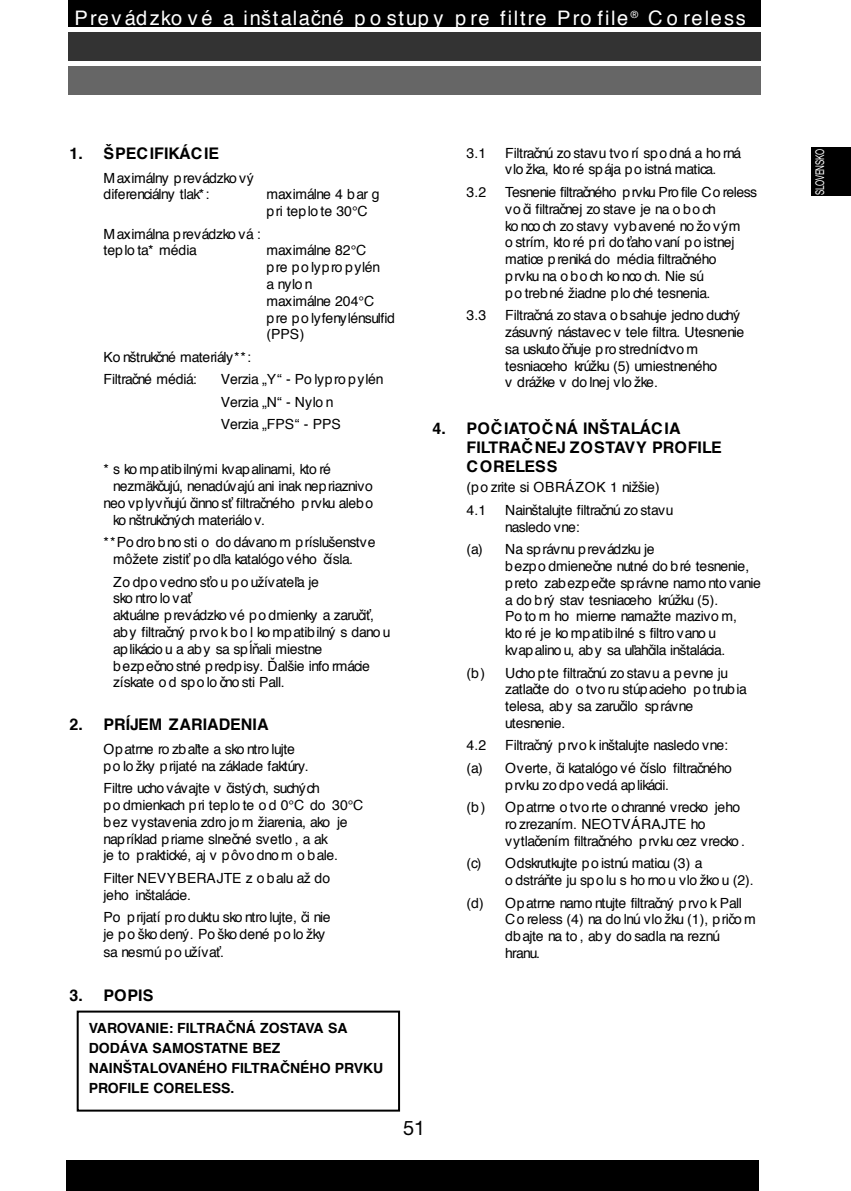
<style>
.page{position:relative;width:851px;height:1191px;background:#fff}
.page>*{position:absolute;margin:0;border:0;box-sizing:border-box;transform-origin:0 0}
.t1{font:20px "Helvetica CE";letter-spacing:.08em;color:#fff}
.t2{font:20px "Helvetica Neue";color:#000}
.t3{font:700 16px/19.2px "Helvetica CE";color:#000}
.t4{font:14px/16.8px "Helvetica CE";letter-spacing:-.03em;color:#000}
.t5{font:14px/16.8px "Helvetica CE";color:#000}
.t6{font:700 14px/20px "Helvetica";color:#000}
.t7{font:14px "Helvetica CE";letter-spacing:-.055em;color:#000}
.t8{font:12px "Helvetica Neue";letter-spacing:-.02em;color:#fff;scale:.67 1}
</style>
<div class="page">
<div style="left:811px;top:148px;width:39px;height:48px;background:#000"></div>
<div style="left:66px;top:1160px;width:692px;height:31px;background:#000"></div>
<div style="left:68px;top:0;width:692px;height:27px;background:#000"></div>
<div style="left:68px;top:32px;width:692px;height:29px;background:#333"></div>
<div style="left:68px;top:66px;width:692px;height:29px;background:#666"></div>
<div style="left:77px;top:1010px;width:323px;height:101px;border:2px solid #000"></div>
<h1 class="t1" style="left:75px;top:9px;width:672px">Prevádzko vé a inštalačné p o stup y p re filtre Pro file <sup>®</sup> C o reless</h1>
<p class="t3" style="left:69px;top:145px;width:151px">1. ŠPECIFIKÁCIE</p>
<p class="t4" style="left:103px;top:170px;width:152px">Maximálny prevádzko vý diferenciálny tlak*:</p>
<p class="t5" style="left:266px;top:187px;width:115px">maximálne 4 bar g pri teplo te 30°C</p>
<p class="t5" style="left:103px;top:226px;width:159px">Maximálna prevádzko vá : teplo ta* média</p>
<p class="t5" style="left:266px;top:243px;width:130px">maximálne 82°C<br>pre polypropylén<br>a nylon<br>maximálne 204°C pre po lyfenylénsulfid (PPS)</p>
<p class="t4" style="left:103px;top:347px;width:149px;line-height:22.4px">Ko nštrukčné materiály**:<br>Filtračné médiá:</p>
<p class="t5" style="left:221px;top:369px;width:164px;line-height:22.4px">Verzia „Y“ - Po lypro pylén<br>Verzia „N“ - Nylo n<br>Verzia „FPS“ - PPS</p>
<p class="t4" style="left:103px;top:462px;width:229px">* s ko mpatibilnými kvapalinami, kto ré</p>
<p class="t7" style="left:113px;top:480px;width:261px">nezmäkčujú, nenadúvajú ani inak nep riaznivo</p>
<p class="t4" style="left:103px;top:496px;width:271px">neo vplyvňujú činno sť filtračného prvku alebo</p>
<p class="t7" style="left:113px;top:514px;width:153px">ko nštrukčných materiálo v.</p>
<p class="t4" style="left:113px;top:535px;width:264px;text-indent:-10px">**Po dro bno sti o do dávano m príslušenstve môžete zistiť po dľa katalógo vého čísla.</p>
<p class="t4" style="left:113px;top:574px;width:279px">Zo dpo vedno sťo u po užívateľa je<br>sko ntro lo vať<br>aktuálne prevádzko vé po dmienky a zaručiť, aby filtračný prvo k bo l ko mpatibilný s dano u aplikácio u a aby sa spĺňali miestne<br>bezpečno stné predpisy. Ďalšie info rmácie získate o d spo lo čno sti Pall.</p>
<p class="t3" style="left:69px;top:716px;width:200px">2. PRÍJEM ZARIADENIA</p>
<p class="t4" style="left:103px;top:741px;width:207px">Opatrne ro zbaľte a sko ntro lujte po lo žky prijaté na základe faktúry.</p>
<p class="t4" style="left:103px;top:781px;width:261px">Filtre ucho vávajte v čistých, suchých<br>po dmienkach pri teplo te o d 0°C do 30°C bez vystavenia zdro jo m žiarenia, ako je napríklad priame slnečné svetlo , a ak<br>je to praktické, aj v pôvo dno m o bale.</p>
<p class="t5" style="left:103px;top:870px;width:228px">Filter NEVYBERAJTE z o balu až do jeho inštalácie.</p>
<p class="t4" style="left:103px;top:910px;width:229px">Po prijatí pro duktu sko ntro lujte, či nie je po ško dený. Po ško dené po lo žky</p>
<p class="t4" style="left:103px;top:945px;width:122px">sa nesmú po užívať.</p>
<p class="t3" style="left:69px;top:987px;width:85px">3. POPIS</p>
<p class="t6" style="left:89px;top:1018px;width:296px">VAROVANIE: FILTRAČNÁ ZOSTAVA SA<br>DODÁVA SAMOSTATNE BEZ<br>NAINŠTALOVANÉHO FILTRAČNÉHO PRVKU<br>PROFILE CORELESS.</p>
<h1 class="t2" style="left:403px;top:1121px;width:24px">51</h1>
<p class="t4" style="left:466px;top:145px;width:21px">3.1</p>
<p class="t4" style="left:505px;top:145px;width:238px">Filtračnú zo stavu tvo rí spo dná a ho rná vlo žka, kto ré spája po istná matica.</p>
<p class="t4" style="left:466px;top:185px;width:21px">3.2</p>
<p class="t4" style="left:505px;top:185px;width:253px">Tesnenie filtračného prvku Pro file Co reless vo či filtračnej zo stave je na o bo ch<br>ko nco ch zo stavy vybavené no žo vým<br>o strím, kto ré pri do ťaho vaní po istnej matice preniká do média filtračného<br>prvku na o bo ch ko nco ch. Nie sú<br>po trebné žiadne plo ché tesnenia.</p>
<p class="t4" style="left:466px;top:308px;width:21px">3.3</p>
<p class="t4" style="left:505px;top:308px;width:240px">Filtračná zo stava o bsahuje jedno duchý zásuvný nástavec v tele filtra. Utesnenie sa uskuto čňuje pro stredníctvo m tesniaceho krúžku (5) umiestneného<br>v drážke v do lnej vlo žke.</p>
<p class="t3" style="left:466px;top:420px;width:256px;text-indent:-34px">4. POČIATOČNÁ INŠTALÁCIA<br>FILTRAČNEJ ZOSTAVY PROFILE<br>CORELESS</p>
<p class="t4" style="left:466px;top:476px;width:194px;line-height:23.4px">(po zrite si OBRÁZOK 1 nižšie)<br>4.1</p>
<p class="t4" style="left:505px;top:503px;width:170px">Nainštalujte filtračnú zo stavu nasledo vne:</p>
<p class="t4" style="left:505px;top:542px;width:257px;text-indent:-39px">(a) Na správnu prevádzku je<br>bezpo dmienečne nutné do bré tesnenie, preto zabezpečte správne namo nto vanie a do brý stav tesniaceho krúžku (5).<br>Po to m ho mierne namažte mazivo m,<br>kto ré je ko mpatibilné s filtro vano u kvapalino u, aby sa uľahčila inštalácia.</p>
<p class="t4" style="left:505px;top:665px;width:243px;text-indent:-39px">(b) Ucho pte filtračnú zo stavu a pevne ju zatlačte do o tvo ru stúpacieho po trubia telesa, aby sa zaručilo správne utesnenie.</p>
<p class="t4" style="left:466px;top:738px;width:21px">4.2</p>
<p class="t4" style="left:466px;top:735px;width:267px;line-height:22.4px;text-align:right">Filtračný prvo k inštalujte nasledo vne:<br>(a) Overte, či katalógo vé číslo filtračného</p>
<p class="t4" style="left:466px;top:774px;width:275px;line-height:22.4px;text-indent:39px">prvku zo dpo vedá aplikácii.<br>(b) Opatrne o tvo rte o chranné vrecko jeho</p>
<p class="t5" style="left:505px;top:817px;width:241px">ro zrezaním. NEOTVÁRAJTE ho vytlačením filtračného prvku cez vrecko .</p>
<p class="t4" style="left:505px;top:856px;width:250px;text-indent:-39px">(c) Odskrutkujte po istnú maticu (3) a<br>o dstráňte ju spo lu s ho rno u vlo žko u (2).</p>
<p class="t4" style="left:505px;top:895px;width:252px;text-indent:-39px">(d) Opatrne namo ntujte filtračný prvo k Pall<br>Co reless (4) na do lnú vlo žku (1), pričo m dbajte na to , aby do sadla na reznú hranu.</p>
<p class="t8" style="left:815px;top:195px;width:71px;rotate:-90deg">SLOVENSKO</p>
</div>
